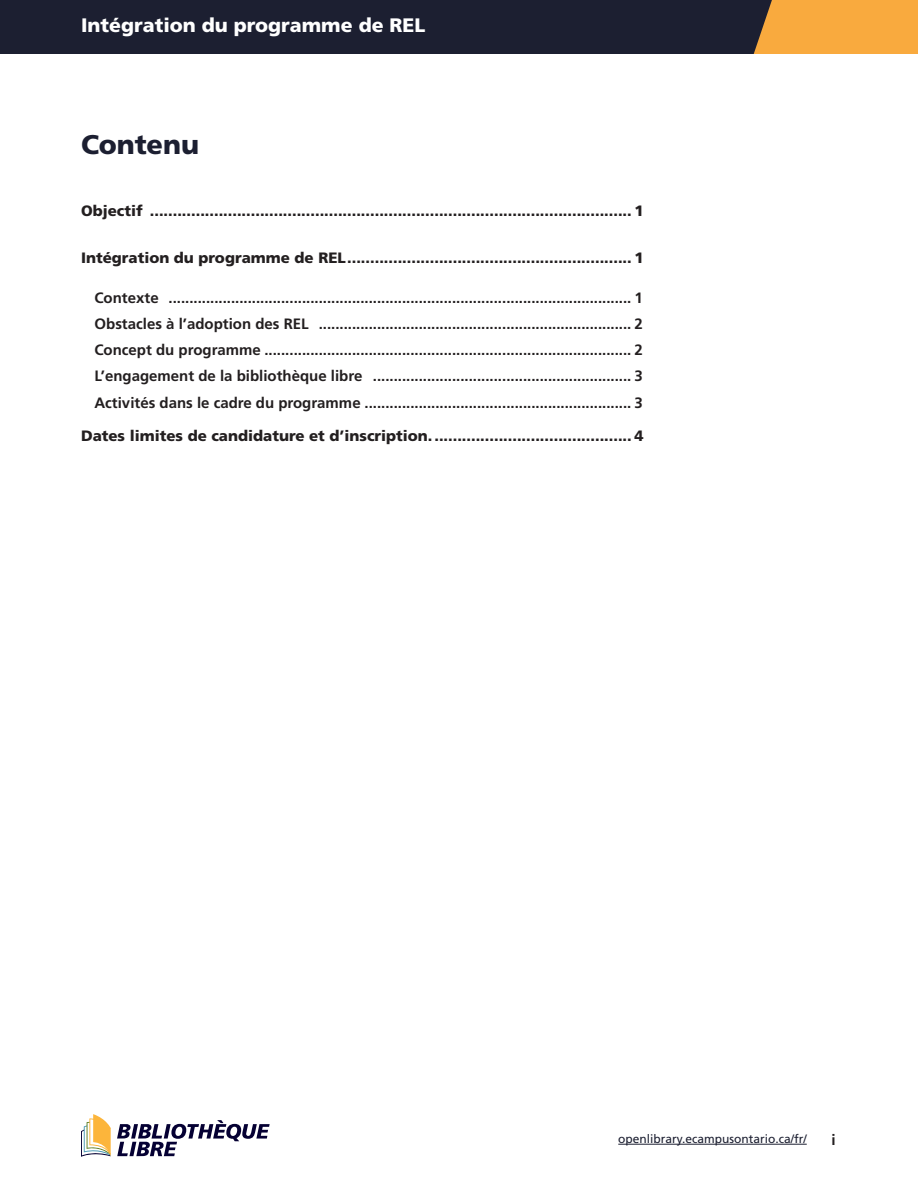
<style>
.page{position:relative;width:918px;height:1188px;background:#fff}
.page>*{position:absolute;margin:0;border:0;box-sizing:border-box;transform-origin:0 0}
.H0{font:900 27px "Frutiger LT Std";letter-spacing:-.005em;color:#1c1f31}
.t1{font:900 19.5px "Frutiger LT Std";color:#fff}
.t2{font:700 15px "Frutiger LT Std";color:#231f20}
.TOC_-_H1{font:900 15px "Frutiger LT Std";color:#231f20}
.t3{font:12px "Frutiger LT Std";color:#1c1f31}
</style>
<div class="page">
<div style="left:705px;top:0;width:213px;height:54px;background:#f9aa3e"></div>
<div style="left:0;top:0;width:772px;height:54px;background:#1c1f31"></div>
<hr style="left:618px;top:1144px;width:189px;height:1px;background:#1c1f31">
<svg style="left:81px;top:1114px;width:30px;height:43px"></svg>
<svg style="left:117px;top:1120px;width:153px;height:36px"></svg>
<h2 class="t1" style="left:81px;top:13px;width:346px">Intégration du programme de REL</h2>
<p class="H0" style="left:81px;top:128px;width:120px">Contenu</p>
<p class="TOC_-_H1" style="left:81px;top:202px;width:564px">Objectif ......................................................................................................... 1</p>
<p class="TOC_-_H1" style="left:81px;top:249px;width:564px">Intégration du programme de REL.............................................................. 1</p>
<p class="t2" style="left:94px;top:289px;width:550px">Contexte ............................................................................................................... 1</p>
<p class="t2" style="left:94px;top:315px;width:550px">Obstacles à l’adoption des REL ........................................................................... 2</p>
<p class="t2" style="left:94px;top:341px;width:550px">Concept du programme ........................................................................................ 2</p>
<p class="t2" style="left:94px;top:367px;width:550px">L’engagement de la bibliothèque libre .............................................................. 3</p>
<p class="t2" style="left:94px;top:394px;width:550px">Activités dans le cadre du programme ................................................................ 3</p>
<p class="TOC_-_H1" style="left:81px;top:426px;width:564px">Dates limites de candidature et d’inscription............................................ 4</p>
<p class="t3" style="left:618px;top:1132px;width:190px">openlibrary.ecampusontario.ca/fr/</p>
<p class="t2" style="left:831px;top:1131px;width:6px">i</p>
</div>
